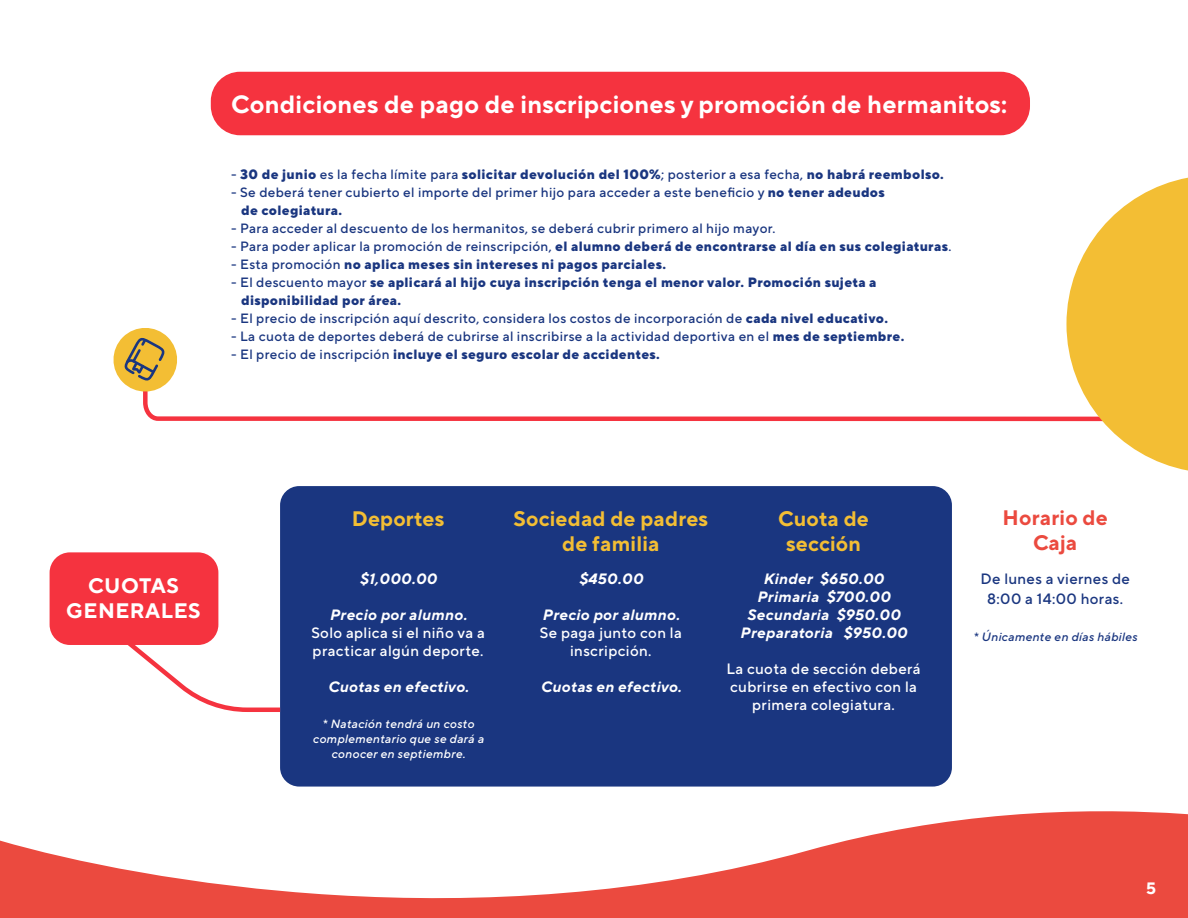
<style>
.page{position:relative;width:1188px;height:918px;background:#fff}
.page>*{position:absolute;margin:0;border:0;box-sizing:border-box;transform-origin:0 0}
.t1{font:700 24.9px "TT Norms Pro";letter-spacing:.01em;color:#fff}
.t2{font:700 21px/25.2px "TT Norms Pro";letter-spacing:.01em;color:#f3be34;text-align:center}
.t3{font:700 21px/25.2px "TT Norms Pro";letter-spacing:.025em;color:#fff;text-align:center}
.t4{font:700 21px/25.2px "TT Norms Pro";letter-spacing:.01em;color:#eb4a3f;text-align:center}
.t5{font:700 16.5px "TT Norms Pro";color:#fff}
.t6{font:italic 700 15px/18px "TT Norms Pro";letter-spacing:.025em;color:#fff;text-align:center}
.t7{font:500 15px/18px "TT Norms Pro";letter-spacing:.025em;color:#fff;text-align:center}
.t8{font:500 15px/19.5px "TT Norms Pro";letter-spacing:.025em;color:#1a3680;text-align:center}
.t9{font:800 13.5px/18px "TT Norms Pro";letter-spacing:.025em;color:#1a3680}
.t10{font:500 13.5px/18px "TT Norms Pro";letter-spacing:.025em;color:#1a3680}
.t11{font:italic 500 12px/15px "TT Norms Pro";letter-spacing:.025em;color:#fff;text-align:center}
.t12{font:italic 500 12px "TT Norms Pro";letter-spacing:.025em;color:#1a3680}
.s1{font-weight:500}
.s2{font-weight:800}
</style>
<div class="page">
<svg style="left:0;top:811px;width:1188px;height:107px;fill:#eb4a3f"></svg>
<div style="left:211px;top:72px;width:819px;height:63px;background:#f5333f;border-radius:29px"></div>
<div style="left:280px;top:486px;width:672px;height:301px;background:#1a3680;border-radius:19px"></div>
<svg style="left:128px;top:632px;width:153px;height:82px"></svg>
<div style="left:50px;top:552px;width:168px;height:93px;background:#f5333f;border-radius:20px"></div>
<svg style="left:113px;top:178px;width:1075px;height:293px"></svg>
<h1 class="t1" style="left:231px;top:88px;width:778px">Condiciones de pago de inscripciones y promoción de hermanitos:</h1>
<p class="t9" style="left:231px;top:165px;width:714px"><span class="s1">-</span> 30 de junio <span class="s1">es la fecha límite para</span> solicitar devolución del 100%<span class="s1">; posterior a esa fecha,</span> no habrá reembolso.</p>
<p class="t10" style="left:241px;top:183px;width:645px;text-indent:-10px">- Se deberá tener cubierto el importe del primer hijo para acceder a este beneficio y <span class="s2">no tener adeudos de colegiatura.</span></p>
<p class="t10" style="left:231px;top:219px;width:546px">- Para acceder al descuento de los hermanitos, se deberá cubrir primero al hijo mayor.</p>
<p class="t9" style="left:231px;top:237px;width:722px"><span class="s1">- Para poder aplicar la promoción de reinscripción,</span> el alumno deberá de encontrarse al día en sus colegiaturas<span class="s1">.</span></p>
<p class="t9" style="left:231px;top:255px;width:436px"><span class="s1">- Esta promoción</span> no aplica meses sin intereses ni pagos parciales.</p>
<p class="t9" style="left:241px;top:273px;width:637px;text-indent:-10px"><span class="s1">- El descuento mayor</span> se aplicará al hijo cuya inscripción tenga el menor valor. Promoción sujeta a disponibilidad por área.</p>
<p class="t10" style="left:231px;top:309px;width:658px">- El precio de inscripción aquí descrito, considera los costos de incorporación de <span class="s2">cada nivel educativo.</span></p>
<p class="t10" style="left:231px;top:327px;width:675px">- La cuota de deportes deberá de cubrirse al inscribirse a la actividad deportiva en el <span class="s2">mes de septiembre.</span></p>
<p class="t9" style="left:231px;top:345px;width:430px"><span class="s1">- El precio de inscripción</span> incluye el seguro escolar de accidentes.</p>
<h2 class="t2" style="left:352px;top:505px;width:94px">Deportes</h2>
<h2 class="t3" style="left:66px;top:572px;width:136px">CUOTAS<br>GENERALES</h2>
<p class="t6" style="left:359px;top:570px;width:79px">$1,000.00</p>
<p class="t6" style="left:330px;top:606px;width:139px">Precio por alumno.</p>
<p class="t7" style="left:311px;top:624px;width:175px;text-align:left">Solo aplica si el niño va a practicar algún deporte.</p>
<p class="t6" style="left:328px;top:678px;width:142px">Cuotas en efectivo.</p>
<p class="t11" style="left:313px;top:716px;width:172px">* Natación tendrá un costo complementario que se dará a conocer en septiembre.</p>
<h2 class="t2" style="left:514px;top:505px;width:196px">Sociedad de padres de familia</h2>
<p class="t6" style="left:579px;top:570px;width:66px">$450.00</p>
<p class="t6" style="left:542px;top:606px;width:139px">Precio por alumno.</p>
<p class="t7" style="left:540px;top:624px;width:144px">Se paga junto con la inscripción.</p>
<p class="t6" style="left:540px;top:678px;width:142px">Cuotas en efectivo.</p>
<h2 class="t2" style="left:778px;top:505px;width:92px">Cuota de sección</h2>
<p class="t6" style="left:740px;top:570px;width:169px">Kinder $650.00<br>Primaria $700.00<br>Secundaria $950.00<br>Preparatoria $950.00</p>
<p class="t7" style="left:726px;top:660px;width:196px">La cuota de sección deberá cubrirse en efectivo con la primera colegiatura.</p>
<h2 class="t4" style="left:1003px;top:505px;width:107px">Horario de<br>Caja</h2>
<p class="t8" style="left:980px;top:569px;width:151px">De lunes a viernes de<br>8:00 a 14:00 horas.</p>
<p class="t12" style="left:973px;top:629px;width:165px">* Únicamente en días hábiles</p>
<p class="t5" style="left:1146px;top:877px;width:11px">5</p>
</div>
